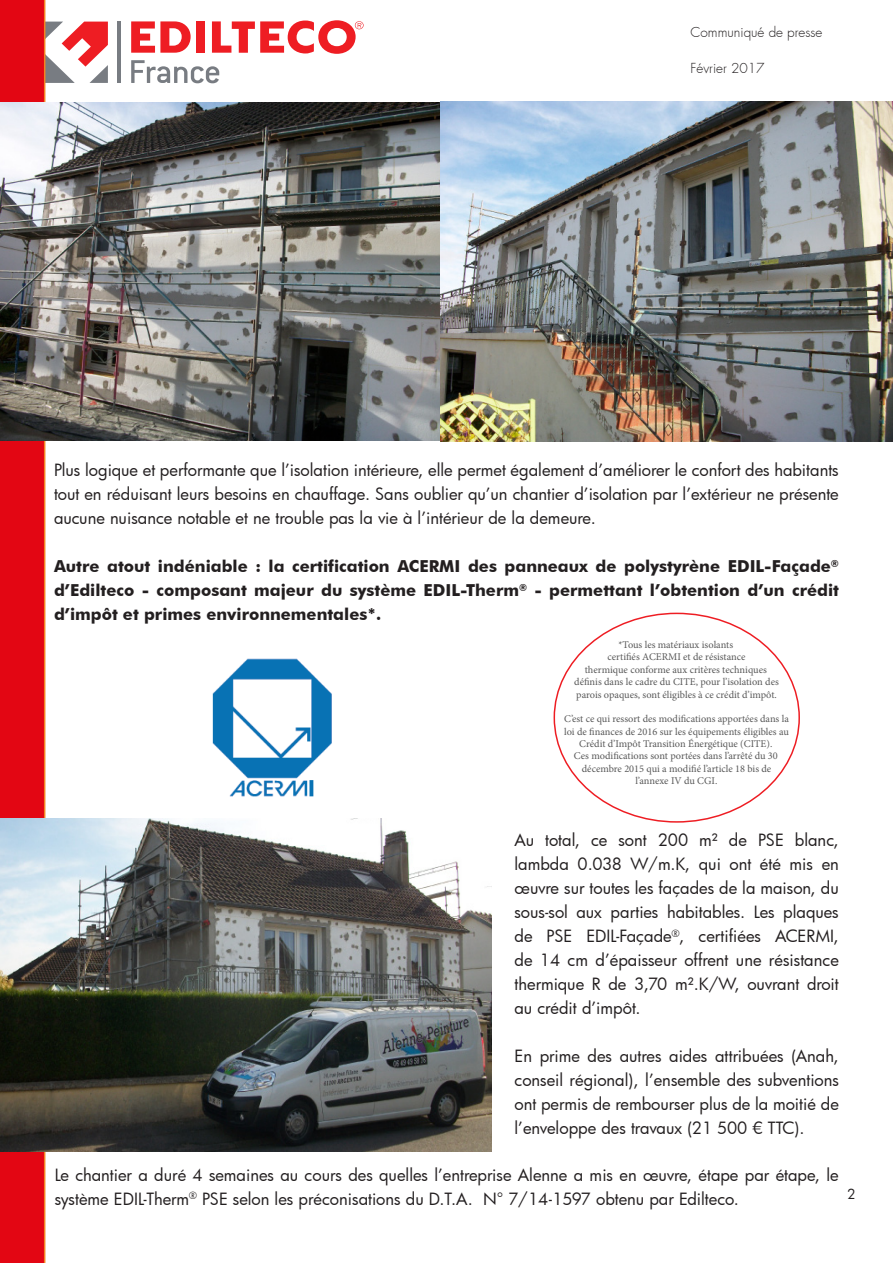
<style>
.page{position:relative;width:893px;height:1263px;background:#fff}
.page>*{position:absolute;margin:0;border:0;box-sizing:border-box;transform-origin:0 0}
.t1{font:16.5px/24px "Futura";color:#231f20;text-align:justify}
.t2{font:700 16.5px/24px "Futura BT";color:#231f20;text-align:justify}
.t3{font:300 13.5px "Futura";color:#231f20}
.t4{font:13.5px "Futura";color:#231f20}
.t5{font:10.35px/12.5px "Minion Pro";color:#595959;text-align:center}
</style>
<div class="page">
<svg style="left:45px;top:22px;width:63px;height:61px"></svg>
<hr style="left:117px;top:21px;width:3px;height:62px;background:#787c82">
<svg style="left:131px;top:60px;width:88px;height:23px"></svg>
<svg style="left:131px;top:21px;width:60px;height:32px"></svg>
<div style="left:196px;top:21px;width:8px;height:32px;background:#ee1d23"></div>
<svg style="left:212px;top:20px;width:152px;height:34px"></svg>
<div style="left:0;top:0;width:45px;height:1263px;background:#e30613"></div>
<img style="left:0;top:103px;width:440px;height:338px">
<img style="left:440px;top:102px;width:453px;height:339px">
<img style="left:212px;top:658px;width:120px;height:139px">
<img style="left:0;top:818px;width:492px;height:333px">
<p class="t3" style="left:691px;top:23px;width:133px">Communiqué de presse</p>
<p class="t3" style="left:691px;top:59px;width:75px">Février 2017</p>
<p class="t1" style="left:54px;top:458px;width:786px">Plus logique et performante que l’isolation intérieure, elle permet également d’améliorer le confort des habitants tout en réduisant leurs besoins en chauffage. Sans oublier qu’un chantier d’isolation par l’extérieur ne présente aucune nuisance notable et ne trouble pas la vie à l’intérieur de la demeure.</p>
<p class="t2" style="left:54px;top:554px;width:786px">Autre atout indéniable : la certification ACERMI des panneaux de polystyrène EDIL-Façade<sup>® </sup>d’Edilteco - composant majeur du système EDIL-Therm<sup>®</sup> - permettant l’obtention d’un crédit d’impôt et primes environnementales*.</p>
<p class="t5" style="left:574px;top:638px;width:206px">*Tous les matériaux isolants<br>certifiés ACERMI et de résistance<br>thermique conforme aux critères techniques définis dans le cadre du CITE, pour l’isolation des parois opaques, sont éligibles à ce crédit d’impôt.</p>
<p class="t5" style="left:564px;top:713px;width:226px">C’est ce qui ressort des modifications apportées dans la loi de finances de 2016 sur les équipements éligibles au Crédit d’Impôt Transition Énergétique (CITE).<br>Ces modifications sont portées dans l’arrêté du 30 décembre 2015 qui a modifié l’article 18 bis de l’annexe IV du CGI.</p>
<p class="t1" style="left:514px;top:828px;width:326px">Au total, ce sont 200 m² de PSE blanc, lambda 0.038 W/m.K, qui ont été mis en œuvre sur toutes les façades de la maison, du sous-sol aux parties habitables. Les plaques de PSE EDIL-Façade<sup>®</sup>, certifiées ACERMI, de 14 cm d’épaisseur offrent une résistance thermique R de 3,70 m².K/W, ouvrant droit au crédit d’impôt.</p>
<p class="t1" style="left:514px;top:1044px;width:326px">En prime des autres aides attribuées (Anah, conseil régional), l’ensemble des subventions ont permis de rembourser plus de la moitié de l’enveloppe des travaux (21 500 € TTC).</p>
<p class="t1" style="left:55px;top:1162px;width:786px">Le chantier a duré 4 semaines au cours des quelles l’entreprise Alenne a mis en œuvre, étape par étape, le système EDIL-Therm<sup>®</sup> PSE selon les préconisations du D.T.A. N° 7/14-1597 obtenu par Edilteco.</p>
<p class="t4" style="left:847px;top:1185px;width:10px">2</p>
</div>
